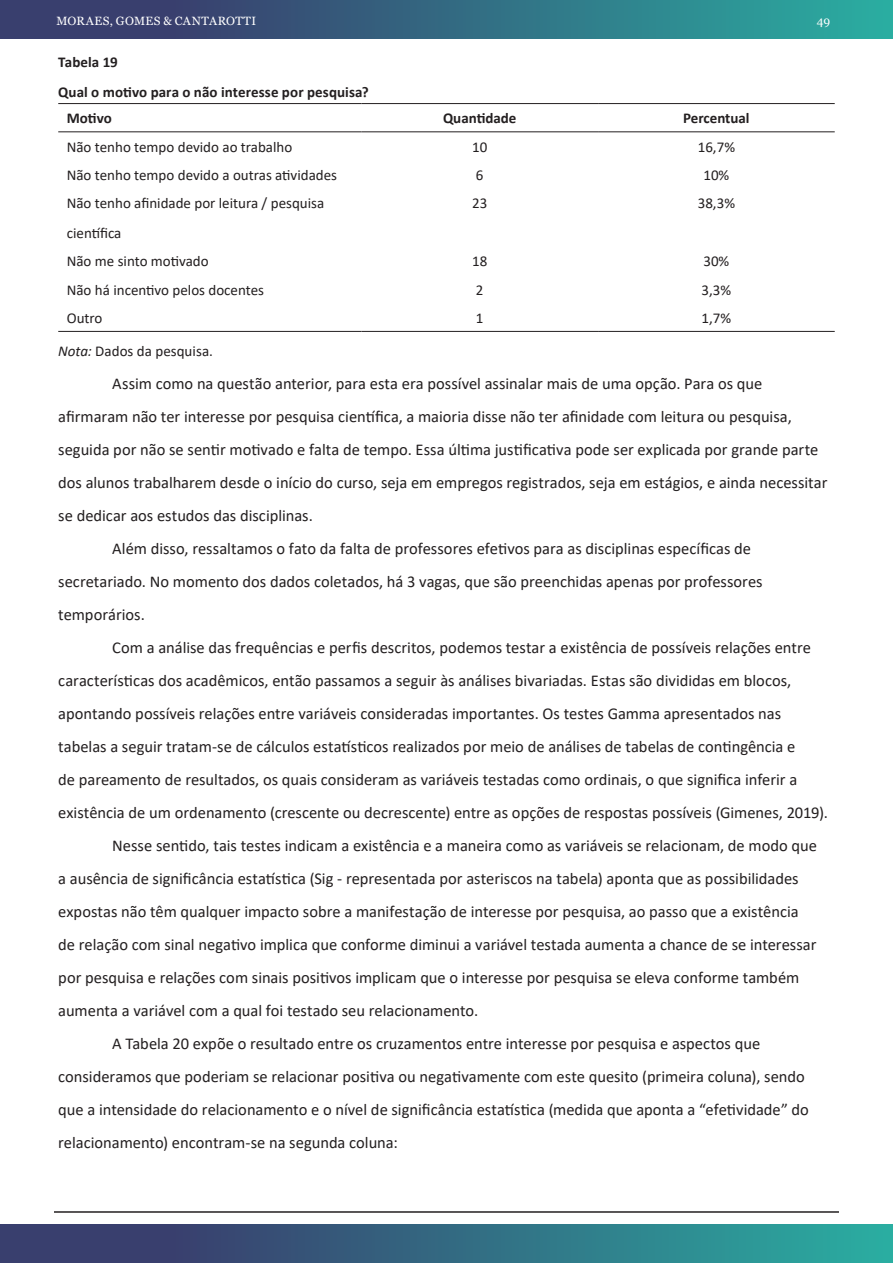
<style>
.page{position:relative;width:893px;height:1263px;background:#fff}
.page>*{position:absolute;margin:0;border:0;box-sizing:border-box;transform-origin:0 0}
.Paragrafo{font:16.5px/33px "Calibri";color:#231f20}
.Tabela_Nota{font:15px/30px "Calibri";color:#231f20}
.Tabela_Numero{font:700 15px "Calibri";letter-spacing:.005em;color:#231f20}
.t1{font:12px "Georgia";letter-spacing:.035em;color:#fff}
.s1{font-style:italic}
</style>
<div class="page">
<div style="left:0;top:0;width:893px;height:38px;background:linear-gradient(to right,#3b2e66,#2baaa0)"></div>
<div style="left:0;top:1225px;width:893px;height:38px;background:linear-gradient(to right,#3b2e66,#2baaa0)"></div>
<hr style="left:54px;top:1211px;width:785px;height:2px;background:#231f20">
<hr style="left:58px;top:103px;width:303px;height:1px;background:#231f20">
<hr style="left:361px;top:103px;width:237px;height:1px;background:#231f20">
<hr style="left:598px;top:103px;width:237px;height:1px;background:#231f20">
<hr style="left:58px;top:132px;width:303px;height:1px;background:#231f20">
<hr style="left:361px;top:132px;width:237px;height:1px;background:#231f20">
<hr style="left:598px;top:132px;width:237px;height:1px;background:#231f20">
<hr style="left:58px;top:331px;width:303px;height:1px;background:#231f20">
<hr style="left:361px;top:331px;width:237px;height:1px;background:#231f20">
<hr style="left:598px;top:331px;width:237px;height:1px;background:#231f20">
<p class="t1" style="left:56px;top:13px;width:201px">MORAES, GOMES &amp; CANTAROTTI</p>
<p class="t1" style="left:817px;top:13px;width:15px">49</p>
<p class="Tabela_Numero" style="left:58px;top:52px;width:61px">Tabela 19</p>
<p class="Tabela_Numero" style="left:58px;top:82px;width:312px">Qual o motivo para o não interesse por pesquisa?</p>
<p class="Tabela_Numero" style="left:67px;top:108px;width:46px">Motivo</p>
<p class="Tabela_Numero" style="left:443px;top:108px;width:75px">Quantidade</p>
<p class="Tabela_Numero" style="left:683px;top:108px;width:68px">Percentual</p>
<p class="Tabela_Nota" style="left:67px;top:131px;width:227px">Não tenho tempo devido ao trabalho</p>
<p class="Tabela_Nota" style="left:472px;top:131px;width:17px">10</p>
<p class="Tabela_Nota" style="left:698px;top:131px;width:39px">16,7%</p>
<p class="Tabela_Nota" style="left:67px;top:159px;width:272px">Não tenho tempo devido a outras atividades</p>
<p class="Tabela_Nota" style="left:476px;top:159px;width:9px">6</p>
<p class="Tabela_Nota" style="left:703px;top:159px;width:27px">10%</p>
<p class="Tabela_Nota" style="left:67px;top:188px;width:259px">Não tenho afinidade por leitura / pesquisa científica</p>
<p class="Tabela_Nota" style="left:472px;top:188px;width:17px">23</p>
<p class="Tabela_Nota" style="left:698px;top:188px;width:39px">38,3%</p>
<p class="Tabela_Nota" style="left:67px;top:246px;width:144px">Não me sinto motivado</p>
<p class="Tabela_Nota" style="left:472px;top:246px;width:17px">18</p>
<p class="Tabela_Nota" style="left:703px;top:246px;width:27px">30%</p>
<p class="Tabela_Nota" style="left:67px;top:274px;width:199px">Não há incentivo pelos docentes</p>
<p class="Tabela_Nota" style="left:476px;top:274px;width:9px">2</p>
<p class="Tabela_Nota" style="left:702px;top:274px;width:31px">3,3%</p>
<p class="Tabela_Nota" style="left:67px;top:303px;width:37px">Outro</p>
<p class="Tabela_Nota" style="left:476px;top:303px;width:9px">1</p>
<p class="Tabela_Nota" style="left:702px;top:303px;width:31px">1,7%</p>
<p class="Tabela_Nota" style="left:58px;top:335px;width:156px"><span class="s1">Nota:</span> Dados da pesquisa.</p>
<p class="Paragrafo" style="left:58px;top:366px;width:771px;text-indent:54px">Assim como na questão anterior, para esta era possível assinalar mais de uma opção. Para os que afirmaram não ter interesse por pesquisa científica, a maioria disse não ter afinidade com leitura ou pesquisa, seguida por não se sentir motivado e falta de tempo. Essa última justificativa pode ser explicada por grande parte dos alunos trabalharem desde o início do curso, seja em empregos registrados, seja em estágios, e ainda necessitar se dedicar aos estudos das disciplinas.</p>
<p class="Paragrafo" style="left:58px;top:531px;width:706px;text-indent:54px">Além disso, ressaltamos o fato da falta de professores efetivos para as disciplinas específicas de secretariado. No momento dos dados coletados, há 3 vagas, que são preenchidas apenas por professores temporários.</p>
<p class="Paragrafo" style="left:58px;top:630px;width:771px;text-indent:54px">Com a análise das frequências e perfis descritos, podemos testar a existência de possíveis relações entre características dos acadêmicos, então passamos a seguir às análises bivariadas. Estas são divididas em blocos, apontando possíveis relações entre variáveis consideradas importantes. Os testes Gamma apresentados nas tabelas a seguir tratam-se de cálculos estatísticos realizados por meio de análises de tabelas de contingência e<br>de pareamento de resultados, os quais consideram as variáveis testadas como ordinais, o que significa inferir a existência de um ordenamento (crescente ou decrescente) entre as opções de respostas possíveis (Gimenes, 2019).</p>
<p class="Paragrafo" style="left:58px;top:828px;width:760px;text-indent:54px">Nesse sentido, tais testes indicam a existência e a maneira como as variáveis se relacionam, de modo que a ausência de significância estatística (Sig - representada por asteriscos na tabela) aponta que as possibilidades expostas não têm qualquer impacto sobre a manifestação de interesse por pesquisa, ao passo que a existência de relação com sinal negativo implica que conforme diminui a variável testada aumenta a chance de se interessar por pesquisa e relações com sinais positivos implicam que o interesse por pesquisa se eleva conforme também aumenta a variável com a qual foi testado seu relacionamento.</p>
<p class="Paragrafo" style="left:58px;top:1026px;width:752px;text-indent:54px">A Tabela 20 expõe o resultado entre os cruzamentos entre interesse por pesquisa e aspectos que consideramos que poderiam se relacionar positiva ou negativamente com este quesito (primeira coluna), sendo que a intensidade do relacionamento e o nível de significância estatística (medida que aponta a “efetividade” do relacionamento) encontram-se na segunda coluna:</p>
</div>
